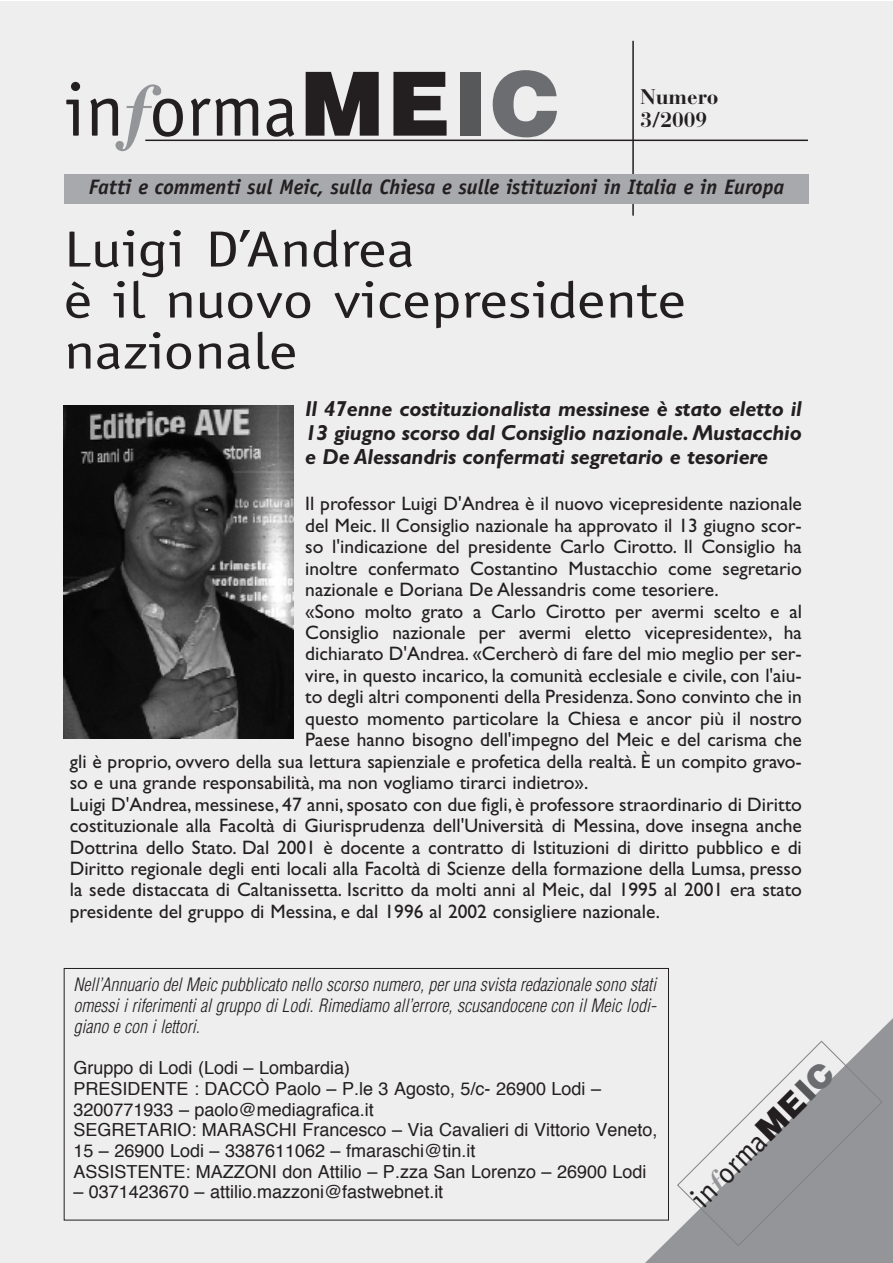
<style>
.page{position:relative;width:893px;height:1263px;background:#fff}
.page>*{position:absolute;margin:0;border:0;box-sizing:border-box;transform-origin:0 0}
.t1{font:75px "Officina Sans";color:#231f20}
.t2{font:51px/51px "Officina Sans";color:#231f20;scale:1.2 1}
.t3{font:30px "Officina Sans";color:#231f20}
.t4{font:italic 700 21.75px/24px "Gill Sans";letter-spacing:-.01em;color:#231f20;text-align:justify}
.t5{font:italic 700 21px "Officina Sans";color:#231f20}
.t6{font:700 21px/23.1px "Bauer Bodoni";color:#231f20}
.t7{font:19.5px "Gill Sans";color:#231f20}
.t8{font:18px/20.7px "Helvetica";color:#231f20}
.t9{font:italic 300 condensed 18px/20.7px "Helvetica";color:#231f20;text-align:justify}
.s1{font-family:"Bodoni";font-weight:700;font-style:italic;color:#939598}
.s2{font-family:"Helvetica";font-weight:900;font-size:90px}
.s3{font-family:"Helvetica";font-weight:900;font-size:90px;color:#57585a}
.s4{font-family:"Helvetica";font-weight:900;font-size:90px;color:#6c6d70}
.s5{font-family:"Helvetica";font-weight:900;font-size:33px}
.s6{font-family:"Helvetica";font-weight:900;font-size:33px;color:#57585a}
.s7{font-family:"Helvetica";font-weight:900;font-size:33px;color:#6c6d70}
</style>
<div class="page">
<div style="left:0;top:1px;width:892px;height:1262px;background:#eeeeef"></div>
<hr style="left:145px;top:140px;width:663px;height:1px;background:#231f20">
<hr style="left:632px;top:41px;width:2px;height:175px;background:#231f20">
<div style="left:65px;top:174px;width:744px;height:30px;background:#a8a9ad"></div>
<svg style="left:628px;top:1019px;width:264px;height:244px"></svg>
<svg style="left:677px;top:1040px;width:206px;height:207px"></svg>
<div style="left:64px;top:968px;width:605px;height:252px;border:1px solid #231f20"></div>
<img style="left:64px;top:405px;width:229px;height:334px">
<h1 class="t1" style="left:65px;top:66px;width:497px">in<span class="s1">f</span>orma<span class="s2">ME</span><span class="s3">I</span><span class="s4">C</span></h1>
<p class="t5" style="left:89px;top:175px;width:697px">Fatti e commenti sul Meic, sulla Chiesa e sulle istituzioni in Italia e in Europa</p>
<p class="t6" style="left:640px;top:85px;width:80px">Numero<br>3/2009</p>
<h2 class="t2" style="left:64px;top:224px;width:520px">Luigi D’Andrea<br>è il nuovo vicepresidente nazionale</h2>
<p class="t4" style="left:305px;top:397px;width:498px">Il 47enne costituzionalista messinese è stato eletto il 13 giugno scorso dal Consiglio nazionale. Mustacchio e De Alessandris confermati segretario e tesoriere</p>
<p class="t7" style="left:305px;top:492px;width:498px">Il professor Luigi D'Andrea è il nuovo vicepresidente nazionale</p>
<p class="t7" style="left:305px;top:514px;width:498px">del Meic. Il Consiglio nazionale ha approvato il 13 giugno scor-</p>
<p class="t7" style="left:305px;top:535px;width:498px">so l'indicazione del presidente Carlo Cirotto. Il Consiglio ha</p>
<p class="t7" style="left:305px;top:557px;width:498px">inoltre confermato Costantino Mustacchio come segretario</p>
<p class="t7" style="left:305px;top:578px;width:415px">nazionale e Doriana De Alessandris come tesoriere.</p>
<p class="t7" style="left:305px;top:600px;width:498px">«Sono molto grato a Carlo Cirotto per avermi scelto e al</p>
<p class="t7" style="left:305px;top:621px;width:498px">Consiglio nazionale per avermi eletto vicepresidente», ha</p>
<p class="t7" style="left:305px;top:643px;width:498px">dichiarato D'Andrea. «Cercherò di fare del mio meglio per ser-</p>
<p class="t7" style="left:305px;top:664px;width:498px">vire, in questo incarico, la comunità ecclesiale e civile, con l'aiu-</p>
<p class="t7" style="left:305px;top:685px;width:498px">to degli altri componenti della Presidenza. Sono convinto che in</p>
<p class="t7" style="left:305px;top:707px;width:498px">questo momento particolare la Chiesa e ancor più il nostro</p>
<p class="t7" style="left:305px;top:728px;width:498px">Paese hanno bisogno dell'impegno del Meic e del carisma che</p>
<p class="t7" style="left:70px;top:750px;width:734px">gli è proprio, ovvero della sua lettura sapienziale e profetica della realtà. È un compito gravo-</p>
<p class="t7" style="left:70px;top:771px;width:520px">so e una grande responsabilità, ma non vogliamo tirarci indietro».</p>
<p class="t7" style="left:70px;top:793px;width:734px">Luigi D'Andrea, messinese, 47 anni, sposato con due figli, è professore straordinario di Diritto</p>
<p class="t7" style="left:70px;top:814px;width:734px">costituzionale alla Facoltà di Giurisprudenza dell'Università di Messina, dove insegna anche</p>
<p class="t7" style="left:70px;top:836px;width:734px">Dottrina dello Stato. Dal 2001 è docente a contratto di Istituzioni di diritto pubblico e di</p>
<p class="t7" style="left:70px;top:857px;width:734px">Diritto regionale degli enti locali alla Facoltà di Scienze della formazione della Lumsa, presso</p>
<p class="t7" style="left:70px;top:879px;width:734px">la sede distaccata di Caltanissetta. Iscritto da molti anni al Meic, dal 1995 al 2001 era stato</p>
<p class="t7" style="left:70px;top:900px;width:592px">presidente del gruppo di Messina, e dal 1996 al 2002 consigliere nazionale.</p>
<p class="t9" style="left:73px;top:974px;width:585px">Nell’Annuario del Meic pubblicato nello scorso numero, per una svista redazionale sono stati omessi i riferimenti al gruppo di Lodi. Rimediamo all’errore, scusandocene con il Meic lodi&shy;giano e con i lettori.</p>
<p class="t8" style="left:73px;top:1059px;width:586px">Gruppo di Lodi (Lodi – Lombardia)<br>PRESIDENTE : DACCÒ Paolo – P.le 3 Agosto, 5/c- 26900 Lodi – 3200771933 – paolo@mediagrafica.it<br>SEGRETARIO: MARASCHI Francesco – Via Cavalieri di Vittorio Veneto, 15 – 26900 Lodi – 3387611062 – fmaraschi@tin.it<br>ASSISTENTE: MAZZONI don Attilio – P.zza San Lorenzo – 26900 Lodi</p>
<p class="t8" style="left:73px;top:1183px;width:371px">– 0371423670 – attilio.mazzoni@fastwebnet.it</p>
<h3 class="t3" style="left:683px;top:1190px;width:191px;rotate:-45deg">in<span class="s1">f</span>orma<span class="s5">ME</span><span class="s6">I</span><span class="s7">C</span></h3>
</div>
